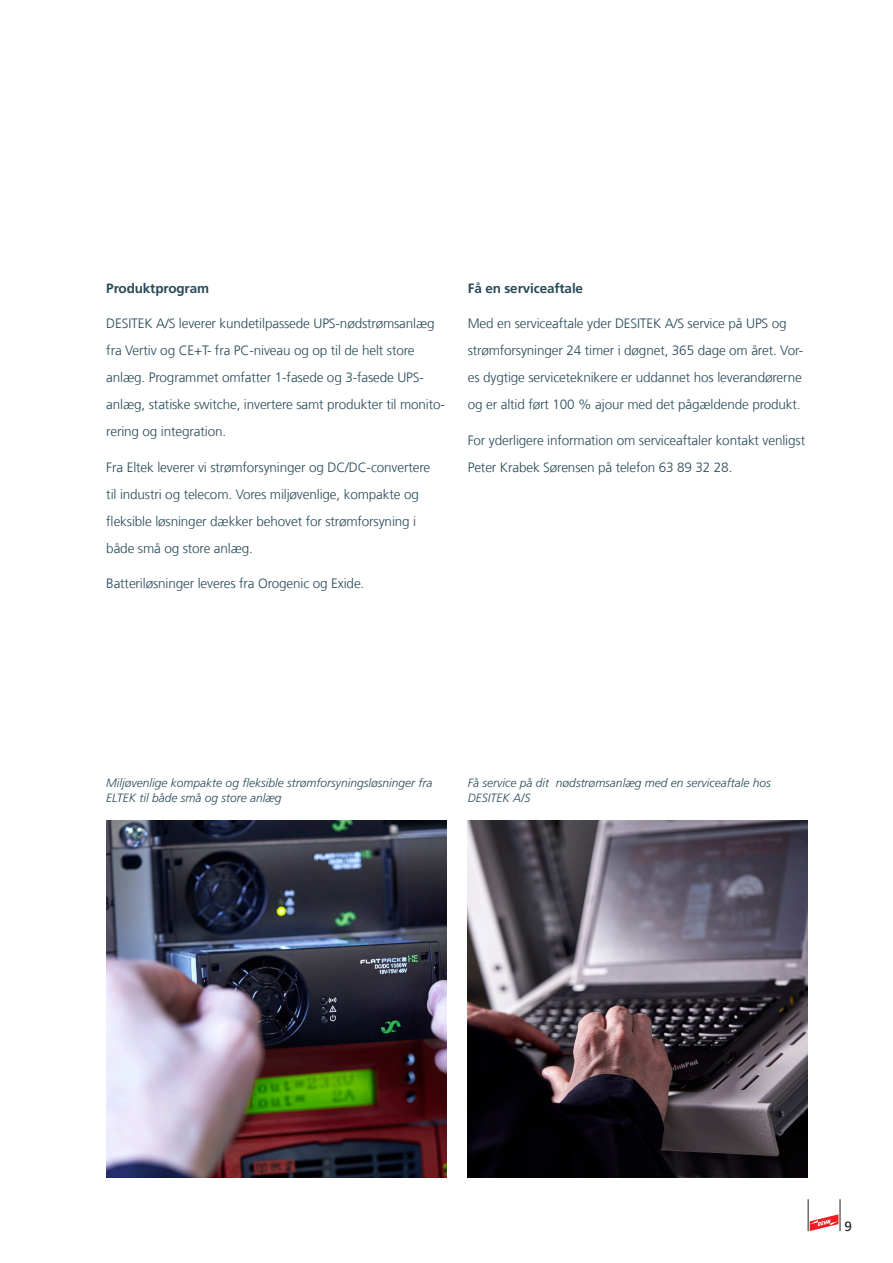
<style>
.page{position:relative;width:893px;height:1263px;background:#fff}
.page>*{position:absolute;margin:0;border:0;box-sizing:border-box;transform-origin:0 0}
.Copy_45_9pt_antrazit{font:300 13.5px/27px "Frutiger LT Com";letter-spacing:-.01em;color:#294a59}
.Headline_65_Bold_9pt{font:700 13.5px "Frutiger LT Com";letter-spacing:-.01em;color:#294a59}
.t1{font:13.5px "Frutiger";color:#231f20}
.Copy_45_8pt_Tabellen{font:italic 300 12px/14.4px "Frutiger";color:#294a59}
</style>
<div class="page">
<img style="left:106px;top:821px;width:340px;height:357px">
<img style="left:468px;top:821px;width:340px;height:357px">
<svg style="left:810px;top:1214px;width:28px;height:17px"></svg>
<hr style="left:808px;top:1199px;width:1px;height:32px;background:#231f20">
<hr style="left:840px;top:1199px;width:1px;height:32px;background:#231f20">
<p class="Headline_65_Bold_9pt" style="left:106px;top:280px;width:104px">Produktprogram</p>
<p class="Copy_45_9pt_antrazit" style="left:106px;top:310px;width:340px">DESITEK A/S leverer kundetilpassede UPS-nødstrømsanlæg fra Vertiv og CE+T- fra PC-niveau og op til de helt store anlæg. Programmet omfatter 1-fasede og 3-fasede UPS&shy;anlæg, statiske switche, invertere samt produkter til monito&shy;rering og integration.</p>
<p class="Copy_45_9pt_antrazit" style="left:106px;top:454px;width:325px">Fra Eltek leverer vi strømforsyninger og DC/DC-convertere til industri og telecom. Vores miljøvenlige, kompakte og fleksible løsninger dækker behovet for strømforsyning i både små og store anlæg.</p>
<p class="Copy_45_9pt_antrazit" style="left:106px;top:570px;width:260px">Batteriløsninger leveres fra Orogenic og Exide.</p>
<p class="Headline_65_Bold_9pt" style="left:468px;top:280px;width:117px">Få en serviceaftale</p>
<p class="Copy_45_9pt_antrazit" style="left:468px;top:310px;width:337px">Med en serviceaftale yder DESITEK A/S service på UPS og strømforsyninger 24 timer i døgnet, 365 dage om året. Vor&shy;es dygtige serviceteknikere er uddannet hos leverandørerne og er altid ført 100 % ajour med det pågældende produkt.</p>
<p class="Copy_45_9pt_antrazit" style="left:468px;top:427px;width:339px">For yderligere information om serviceaftaler kontakt venligst<br>Peter Krabek Sørensen på telefon 63 89 32 28.</p>
<p class="Copy_45_8pt_Tabellen" style="left:106px;top:776px;width:328px">Miljøvenlige kompakte og fleksible strømforsyningsløsninger fra<br>ELTEK til både små og store anlæg</p>
<p class="Copy_45_8pt_Tabellen" style="left:468px;top:776px;width:305px">Få service på dit nødstrømsanlæg med en serviceaftale hos<br>DESITEK A/S</p>
<p class="t1" style="left:844px;top:1218px;width:9px">9</p>
</div>
